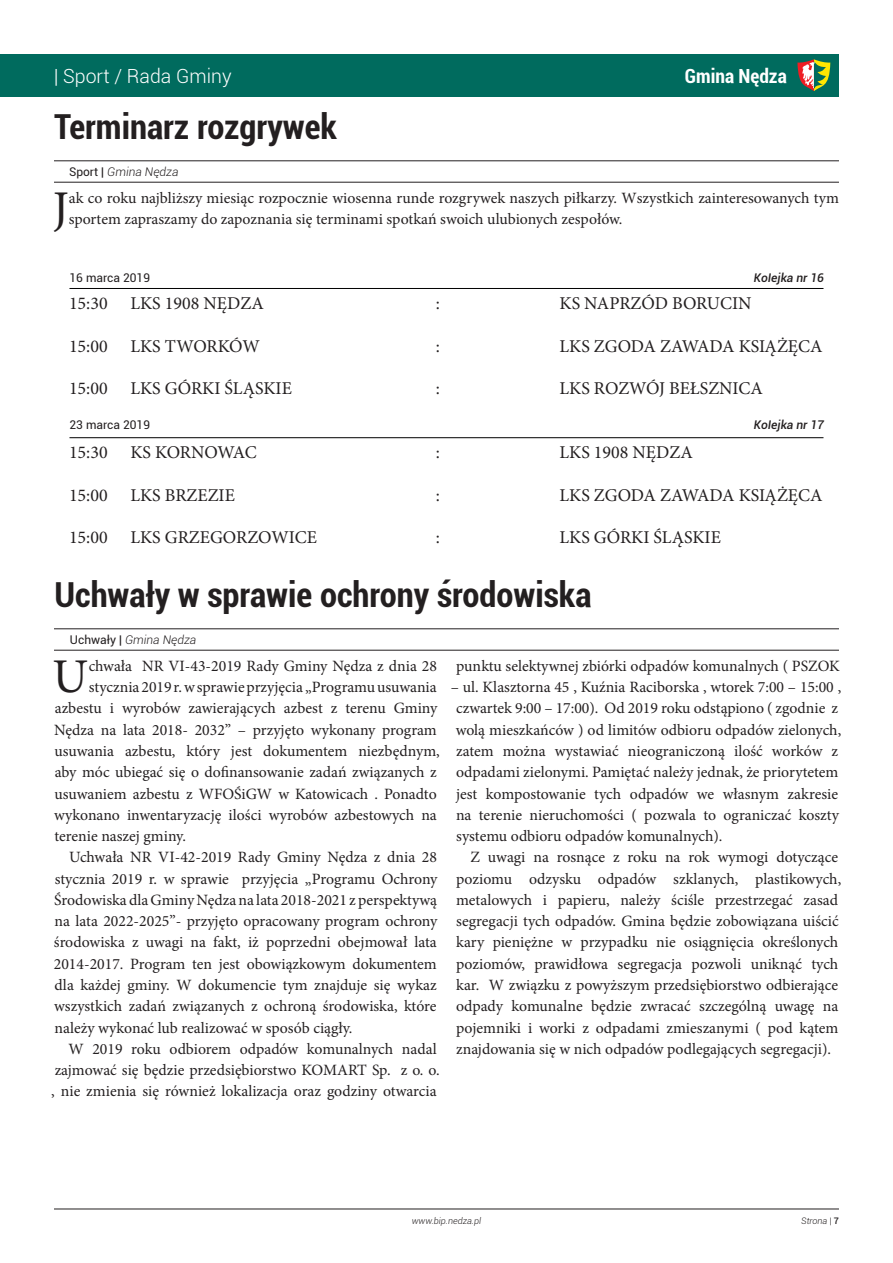
<style>
.page{position:relative;width:893px;height:1263px;background:#fff}
.page>*{position:absolute;margin:0;border:0;box-sizing:border-box;transform-origin:0 0}
.News_Body_Dropcap{font:48.45px "Minion Pro";color:#231f20}
.News_Title{font:700 condensed 34.5px "Roboto";color:#231f20}
.t1{font:300 19.5px "Roboto";color:#fff}
.t2{font:700 condensed 19.5px "Roboto";color:#fff}
.Terminarz{font:18px "Minion Pro";color:#231f20}
.News_Body{font:15.75px/21.3px "Minion Pro";color:#231f20}
.News_Body_Dropcap-2{font:15.75px/21.3px "Minion Pro";color:#231f20}
.News_Info_Bold{font:italic 300 12px "Roboto";color:#231f20}
.Terminarz_Header{font:12px "Roboto";color:#231f20}
.Terminarz_Header-2{font:italic 500 12px "Roboto";color:#231f20}
.t3{font:italic 300 9px "Roboto";color:#231f20}
.s1{font-weight:400;font-style:normal}
.s2{font-style:normal}
.s3{font-weight:500;font-style:normal}
</style>
<div class="page">
<div style="left:0;top:54px;width:839px;height:43px;background:#006b5e"></div>
<svg style="left:797px;top:59px;width:33px;height:31px"></svg>
<hr style="left:54px;top:1209px;width:785px;height:1px;background:#231f20">
<hr style="left:54px;top:161px;width:785px;height:1px;background:#231f20">
<hr style="left:54px;top:182px;width:785px;height:1px;background:#231f20">
<hr style="left:69px;top:288px;width:754px;height:1px;background:#000">
<hr style="left:69px;top:437px;width:754px;height:1px;background:#000">
<hr style="left:54px;top:628px;width:785px;height:1px;background:#231f20">
<hr style="left:54px;top:650px;width:785px;height:1px;background:#231f20">
<p class="t1" style="left:54px;top:62px;width:179px">| Sport / Rada Gminy</p>
<p class="t2" style="left:685px;top:62px;width:103px">Gmina Nędza</p>
<p class="News_Title" style="left:54px;top:103px;width:284px">Terminarz rozgrywek</p>
<p class="News_Info_Bold" style="left:69px;top:163px;width:111px"><span class="s1">Sport |</span> Gmina Nędza</p>
<p class="News_Body_Dropcap" style="left:53px;top:176px;width:17px">J</p>
<p class="News_Body_Dropcap-2" style="left:69px;top:187px;width:772px">ak co roku najbliższy miesiąc rozpocznie wiosenna runde rozgrywek naszych piłkarzy. Wszystkich zainteresowanych tym sportem zapraszamy do zapoznania się terminami spotkań swoich ulubionych zespołów.</p>
<p class="Terminarz_Header" style="left:70px;top:269px;width:82px">16 marca 2019</p>
<p class="Terminarz_Header-2" style="left:754px;top:269px;width:72px">KoIejka nr 16</p>
<p class="Terminarz" style="left:69px;top:291px;width:40px">15:30</p>
<p class="Terminarz" style="left:131px;top:291px;width:135px">LKS 1908 NĘDZA</p>
<p class="Terminarz" style="left:436px;top:291px;width:6px">:</p>
<p class="Terminarz" style="left:560px;top:291px;width:194px">KS NAPRZÓD BORUCIN</p>
<p class="Terminarz" style="left:69px;top:334px;width:40px">15:00</p>
<p class="Terminarz" style="left:131px;top:334px;width:131px">LKS TWORKÓW</p>
<p class="Terminarz" style="left:436px;top:334px;width:6px">:</p>
<p class="Terminarz" style="left:560px;top:334px;width:264px">LKS ZGODA ZAWADA KSIĄŻĘCA</p>
<p class="Terminarz" style="left:69px;top:377px;width:40px">15:00</p>
<p class="Terminarz" style="left:131px;top:377px;width:163px">LKS GÓRKI ŚLĄSKIE</p>
<p class="Terminarz" style="left:436px;top:377px;width:6px">:</p>
<p class="Terminarz" style="left:560px;top:377px;width:205px">LKS ROZWÓJ BEŁSZNICA</p>
<p class="Terminarz_Header" style="left:70px;top:417px;width:82px">23 marca 2019</p>
<p class="Terminarz_Header-2" style="left:754px;top:417px;width:72px">KoIejka nr 17</p>
<p class="Terminarz" style="left:69px;top:440px;width:40px">15:30</p>
<p class="Terminarz" style="left:131px;top:440px;width:128px">KS KORNOWAC</p>
<p class="Terminarz" style="left:436px;top:440px;width:6px">:</p>
<p class="Terminarz" style="left:560px;top:440px;width:135px">LKS 1908 NĘDZA</p>
<p class="Terminarz" style="left:69px;top:483px;width:40px">15:00</p>
<p class="Terminarz" style="left:131px;top:483px;width:106px">LKS BRZEZIE</p>
<p class="Terminarz" style="left:436px;top:483px;width:6px">:</p>
<p class="Terminarz" style="left:560px;top:483px;width:264px">LKS ZGODA ZAWADA KSIĄŻĘCA</p>
<p class="Terminarz" style="left:69px;top:525px;width:40px">15:00</p>
<p class="Terminarz" style="left:131px;top:525px;width:188px">LKS GRZEGORZOWICE</p>
<p class="Terminarz" style="left:436px;top:525px;width:6px">:</p>
<p class="Terminarz" style="left:560px;top:525px;width:163px">LKS GÓRKI ŚLĄSKIE</p>
<p class="News_Title" style="left:54px;top:571px;width:538px">Uchwały w sprawie ochrony środowiska</p>
<p class="News_Info_Bold" style="left:70px;top:631px;width:128px"><span class="s1">Uchwały |</span> Gmina Nędza</p>
<p class="News_Body_Dropcap" style="left:52px;top:644px;width:37px">U</p>
<p class="News_Body_Dropcap-2" style="left:89px;top:655px;width:350px">chwała NR VI-43-2019 Rady Gminy Nędza z dnia 28</p>
<p class="News_Body" style="left:456px;top:655px;width:385px">punktu selektywnej zbiórki odpadów komunalnych ( PSZOK</p>
<p class="News_Body" style="left:456px;top:676px;width:387px;text-indent:-5px">– ul. Klasztorna 45 , Kuźnia Raciborska , wtorek 7:00 – 15:00 , czwartek 9:00 – 17:00). Od 2019 roku odstąpiono ( zgodnie z wolą mieszkańców ) od limitów odbioru odpadów zielonych, zatem można wystawiać nieograniczoną ilość worków z odpadami zielonymi. Pamiętać należy jednak, że priorytetem jest kompostowanie tych odpadów we własnym zakresie na terenie nieruchomości ( pozwala to ograniczać koszty systemu odbioru odpadów komunalnych).</p>
<p class="News_Body" style="left:456px;top:847px;width:387px;text-indent:15px">Z uwagi na rosnące z roku na rok wymogi dotyczące poziomu odzysku odpadów szklanych, plastikowych, metalowych i papieru, należy ściśle przestrzegać zasad segregacji tych odpadów. Gmina będzie zobowiązana uiścić kary pieniężne w przypadku nie osiągnięcia określonych poziomów, prawidłowa segregacja pozwoli uniknąć tych kar. W związku z powyższym przedsiębiorstwo odbierające odpady komunalne będzie zwracać szczególną uwagę na pojemniki i worki z odpadami zmieszanymi ( pod kątem znajdowania się w nich odpadów podlegających segregacji).</p>
<p class="News_Body_Dropcap-2" style="left:89px;top:676px;width:349px">stycznia 2019 r. w sprawie przyjęcia „Programu usuwania</p>
<p class="News_Body_Dropcap-2" style="left:55px;top:698px;width:384px">azbestu i wyrobów zawierających azbest z terenu Gminy</p>
<p class="News_Body_Dropcap-2" style="left:54px;top:719px;width:384px">Nędza na lata 2018- 2032” – przyjęto wykonany program</p>
<p class="News_Body_Dropcap-2" style="left:55px;top:740px;width:387px">usuwania azbestu, który jest dokumentem niezbędnym,</p>
<p class="News_Body_Dropcap-2" style="left:55px;top:762px;width:383px">aby móc ubiegać się o dofinansowanie zadań związanych z</p>
<p class="News_Body_Dropcap-2" style="left:55px;top:783px;width:384px">usuwaniem azbestu z WFOŚiGW w Katowicach . Ponadto</p>
<p class="News_Body_Dropcap-2" style="left:54px;top:804px;width:384px">wykonano inwentaryzację ilości wyrobów azbestowych na</p>
<p class="News_Body_Dropcap-2" style="left:54px;top:825px;width:133px">terenie naszej gminy.</p>
<p class="News_Body" style="left:54px;top:847px;width:385px;text-align:justify;text-indent:15px">Uchwała NR VI-42-2019 Rady Gminy Nędza z dnia 28 stycznia 2019 r. w sprawie przyjęcia „Programu Ochrony Środowiska dla Gminy Nędza na lata 2018-2021 z perspektywą na lata 2022-2025”- przyjęto opracowany program ochrony środowiska z uwagi na fakt, iż poprzedni obejmował lata 2014-2017. Program ten jest obowiązkowym dokumentem dla każdej gminy. W dokumencie tym znajduje się wykaz wszystkich zadań związanych z ochroną środowiska, które należy wykonać lub realizować w sposób ciągły.</p>
<p class="News_Body" style="left:51px;top:1038px;width:390px;text-indent:17px">W 2019 roku odbiorem odpadów komunalnych nadal zajmować się będzie przedsiębiorstwo KOMART Sp. z o. o. , nie zmienia się również lokalizacja oraz godziny otwarcia</p>
<p class="t3" style="left:412px;top:1214px;width:71px">www.bip.nedza.pl</p>
<p class="t3" style="left:801px;top:1214px;width:39px">Strona <span class="s2">|</span> <span class="s3">7</span></p>
</div>
